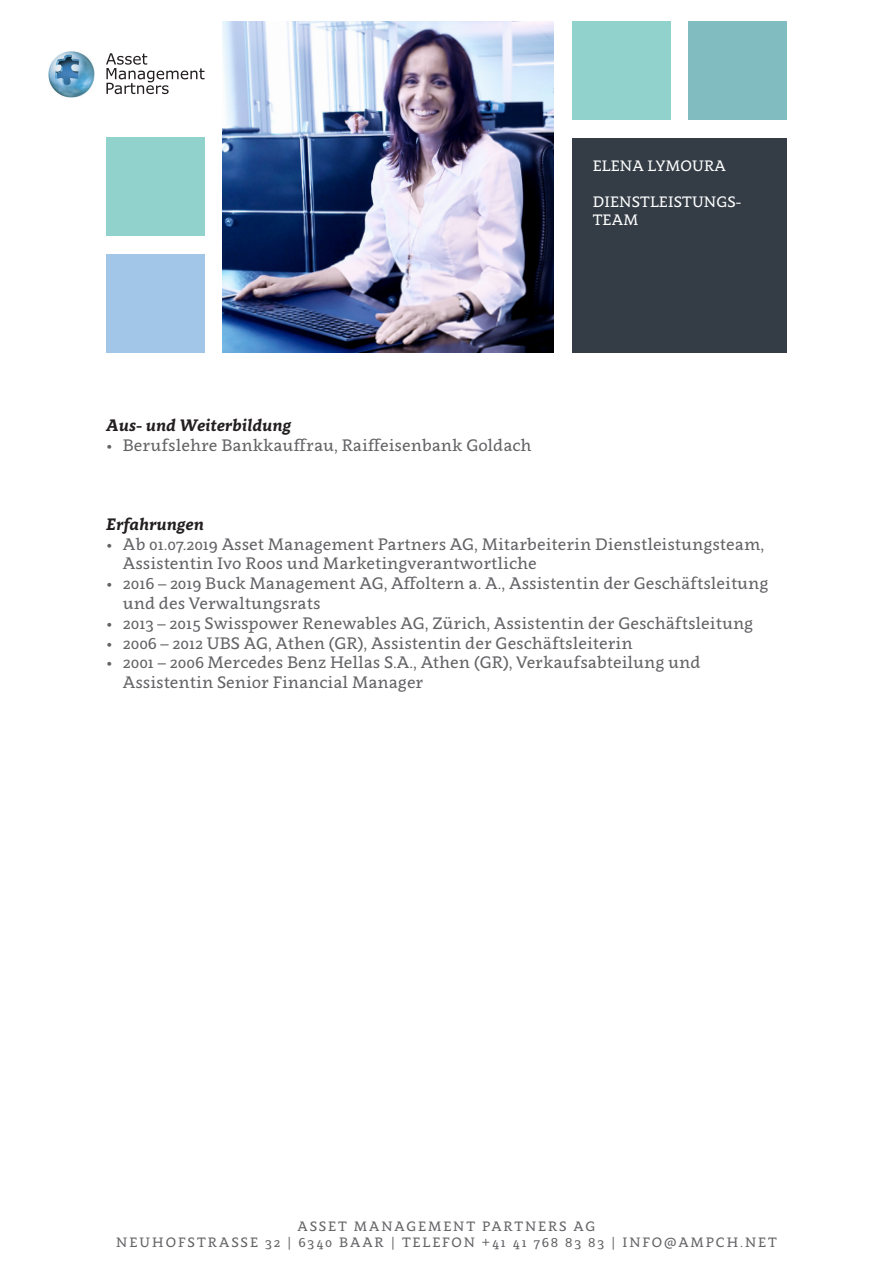
<style>
.page{position:relative;width:893px;height:1263px;background:#fff}
.page>*{position:absolute;margin:0;border:0;box-sizing:border-box;transform-origin:0 0}
.t1{font:16.5px/19.8px "Clavo";color:#636366}
.t2{font:italic 700 16.5px "Clavo";color:#231f20}
.t3{font:15px/18px "Clavo";letter-spacing:.01em;color:#fff}
.t4{font:13.5px/16.2px "Clavo";letter-spacing:.14em;color:#636366;text-align:center}
</style>
<div class="page">
<img style="left:223px;top:21px;width:331px;height:332px">
<div style="left:572px;top:138px;width:215px;height:215px;background:#343d46"></div>
<div style="left:572px;top:21px;width:98px;height:98px;background:#91d3cc"></div>
<div style="left:688px;top:21px;width:98px;height:98px;background:#81bcc1"></div>
<div style="left:106px;top:138px;width:99px;height:98px;background:#91d3cc"></div>
<div style="left:106px;top:254px;width:99px;height:99px;background:#a2c6e8"></div>
<img style="left:48px;top:51px;width:47px;height:47px">
<svg style="left:106px;top:53px;width:99px;height:41px"></svg>
<p class="t3" style="left:593px;top:156px;width:135px">ELENA LYMOURA</p>
<p class="t3" style="left:593px;top:192px;width:150px">DIENSTLEISTUNGS-<br>TEAM</p>
<p class="t2" style="left:106px;top:413px;width:186px">Aus- und Weiterbildung</p>
<p class="t1" style="left:106px;top:434px;width:427px">• Berufslehre Bankkauffrau, Raiffeisenbank Goldach</p>
<p class="t2" style="left:106px;top:512px;width:99px">Erfahrungen</p>
<p class="t1" style="left:123px;top:533px;width:643px;text-indent:-16px">• Ab 01.07.2019 Asset Management Partners AG, Mitarbeiterin Dienstleistungsteam,<br>Assistentin Ivo Roos und Marketingverantwortliche</p>
<p class="t1" style="left:123px;top:573px;width:647px;text-indent:-16px">• 2016 – 2019 Buck Management AG, Affoltern a. A., Assistentin der Geschäftsleitung und des Verwaltungsrats</p>
<p class="t1" style="left:106px;top:612px;width:648px">• 2013 – 2015 Swisspower Renewables AG, Zürich, Assistentin der Geschäftsleitung</p>
<p class="t1" style="left:106px;top:632px;width:528px">• 2006 – 2012 UBS AG, Athen (GR), Assistentin der Geschäftsleiterin</p>
<p class="t1" style="left:123px;top:652px;width:579px;text-indent:-16px">• 2001 – 2006 Mercedes Benz Hellas S.A., Athen (GR), Verkaufsabteilung und<br>Assistentin Senior Financial Manager</p>
<p class="t4" style="left:116px;top:1217px;width:662px">ASSET MANAGEMENT PARTNERS AG<br>NEUHOFSTRASSE 32 | 6340 BAAR | TELEFON +41 41 768 83 83 | INFO@AMPCH.NET</p>
</div>
